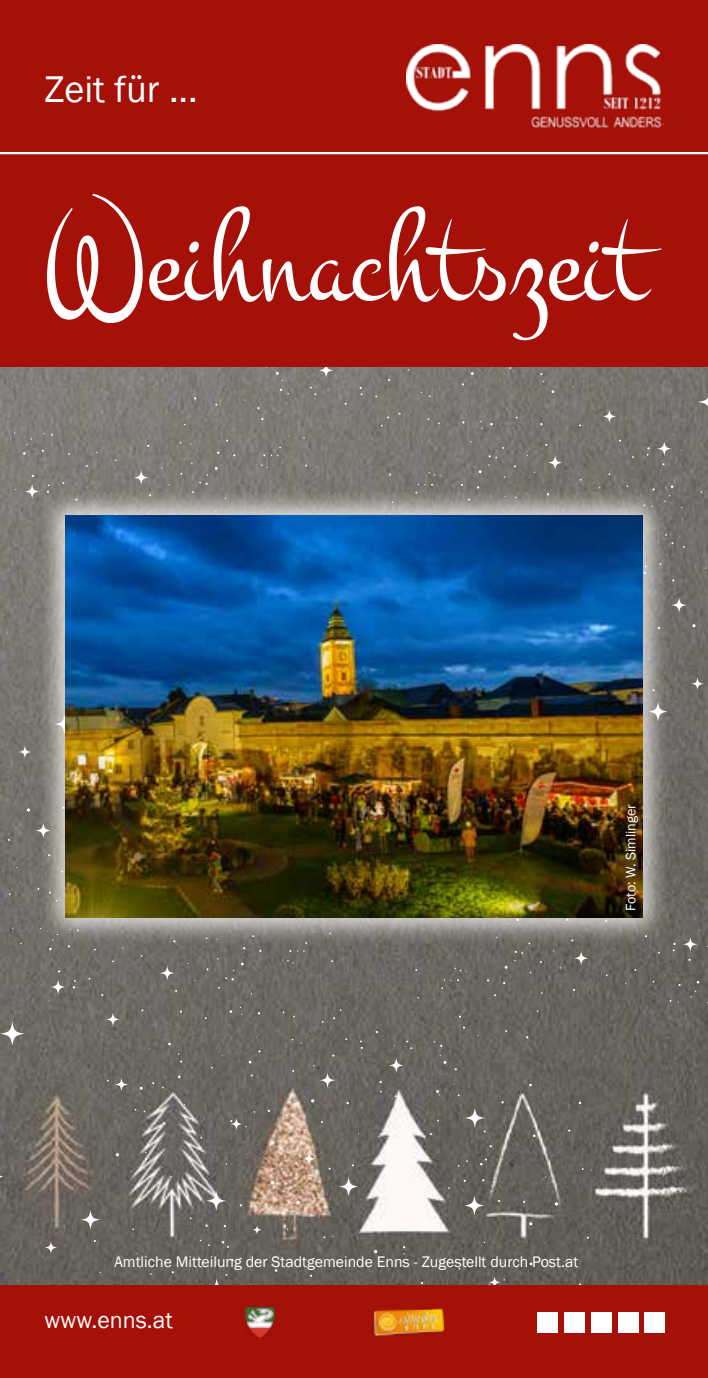
<style>
.page{position:relative;width:708px;height:1378px;background:#fff}
.page>*{position:absolute;margin:0;border:0;box-sizing:border-box;transform-origin:0 0}
.t1{font:134.78px "Montez";color:#fff;scale:.9 1}
.t2{font:38.25px "Franklin Gothic";color:#fff}
.t3{font:23.85px "Franklin Gothic";color:#fff}
.t4{font:15.75px "Franklin Gothic";color:#fff}
.t5{font:14.17px "Franklin Gothic";color:#fff}
</style>
<div class="page">
<img style="left:0;top:367px;width:708px;height:918px">
<svg style="left:280px;top:389px;width:9px;height:5px"></svg>
<svg style="left:360px;top:387px;width:2px;height:8px"></svg>
<svg style="left:310px;top:387px;width:6px;height:8px"></svg>
<svg style="left:276px;top:372px;width:7px;height:9px"></svg>
<svg style="left:319px;top:363px;width:14px;height:15px"></svg>
<svg style="left:256px;top:464px;width:12px;height:4px"></svg>
<svg style="left:26px;top:438px;width:6px;height:7px"></svg>
<svg style="left:199px;top:482px;width:9px;height:3px"></svg>
<svg style="left:25px;top:484px;width:14px;height:15px"></svg>
<svg style="left:19px;top:745px;width:12px;height:13px"></svg>
<svg style="left:134px;top:470px;width:14px;height:15px"></svg>
<svg style="left:297px;top:1200px;width:3px;height:4px"></svg>
<svg style="left:297px;top:950px;width:8px;height:2px"></svg>
<svg style="left:282px;top:959px;width:12px;height:4px"></svg>
<svg style="left:73px;top:980px;width:3px;height:8px"></svg>
<svg style="left:225px;top:977px;width:9px;height:3px"></svg>
<svg style="left:240px;top:1007px;width:2px;height:8px"></svg>
<svg style="left:145px;top:1152px;width:2px;height:8px"></svg>
<svg style="left:222px;top:1241px;width:7px;height:7px"></svg>
<svg style="left:206px;top:1190px;width:20px;height:21px"></svg>
<svg style="left:115px;top:1078px;width:13px;height:13px"></svg>
<svg style="left:51px;top:979px;width:14px;height:15px"></svg>
<svg style="left:45px;top:1241px;width:12px;height:13px"></svg>
<svg style="left:0;top:1172px;width:4px;height:9px"></svg>
<svg style="left:160px;top:966px;width:14px;height:14px"></svg>
<svg style="left:0;top:1021px;width:25px;height:25px"></svg>
<svg style="left:207px;top:1278px;width:20px;height:20px"></svg>
<svg style="left:230px;top:1118px;width:12px;height:12px"></svg>
<svg style="left:106px;top:1012px;width:14px;height:14px"></svg>
<svg style="left:81px;top:1210px;width:19px;height:19px"></svg>
<svg style="left:434px;top:1041px;width:8px;height:6px"></svg>
<svg style="left:360px;top:1040px;width:3px;height:9px"></svg>
<svg style="left:406px;top:1040px;width:6px;height:9px"></svg>
<svg style="left:403px;top:1246px;width:2px;height:8px"></svg>
<svg style="left:440px;top:1055px;width:6px;height:9px"></svg>
<svg style="left:480px;top:1158px;width:7px;height:7px"></svg>
<svg style="left:436px;top:1090px;width:4px;height:5px"></svg>
<svg style="left:464px;top:1195px;width:20px;height:20px"></svg>
<svg style="left:303px;top:1152px;width:12px;height:13px"></svg>
<svg style="left:320px;top:1072px;width:15px;height:16px"></svg>
<svg style="left:252px;top:1225px;width:10px;height:9px"></svg>
<svg style="left:465px;top:1108px;width:20px;height:20px"></svg>
<svg style="left:489px;top:1276px;width:12px;height:12px"></svg>
<svg style="left:339px;top:1177px;width:19px;height:19px"></svg>
<svg style="left:389px;top:1058px;width:15px;height:14px"></svg>
<svg style="left:692px;top:624px;width:4px;height:3px"></svg>
<svg style="left:444px;top:979px;width:7px;height:2px"></svg>
<svg style="left:455px;top:967px;width:12px;height:5px"></svg>
<svg style="left:690px;top:990px;width:6px;height:7px"></svg>
<svg style="left:673px;top:943px;width:3px;height:8px"></svg>
<svg style="left:515px;top:951px;width:8px;height:3px"></svg>
<svg style="left:683px;top:937px;width:15px;height:14px"></svg>
<svg style="left:691px;top:677px;width:13px;height:13px"></svg>
<svg style="left:671px;top:597px;width:16px;height:16px"></svg>
<svg style="left:574px;top:951px;width:14px;height:14px"></svg>
<svg style="left:429px;top:472px;width:12px;height:4px"></svg>
<svg style="left:647px;top:447px;width:3px;height:9px"></svg>
<svg style="left:489px;top:455px;width:8px;height:3px"></svg>
<svg style="left:657px;top:441px;width:15px;height:15px"></svg>
<svg style="left:548px;top:455px;width:14px;height:15px"></svg>
<svg style="left:698px;top:390px;width:10px;height:24px"></svg>
<svg style="left:603px;top:409px;width:13px;height:14px"></svg>
<div style="left:0;top:0;width:708px;height:367px;background:#a51008"></div>
<img style="left:407px;top:45px;width:256px;height:83px">
<hr style="left:0;top:152px;width:708px;height:2px;background:#fff">
<div style="left:0;top:1285px;width:708px;height:93px;background:#a51008"></div>
<div style="left:645px;top:1312px;width:20px;height:20px;background:#fff"></div>
<div style="left:618px;top:1312px;width:20px;height:20px;background:#fff"></div>
<div style="left:591px;top:1312px;width:20px;height:20px;background:#fff"></div>
<div style="left:564px;top:1312px;width:21px;height:20px;background:#fff"></div>
<div style="left:538px;top:1312px;width:20px;height:20px;background:#fff"></div>
<img style="left:373px;top:1308px;width:72px;height:27px">
<img style="left:245px;top:1307px;width:29px;height:31px">
<div style="left:37px;top:487px;width:634px;height:459px;background:#fff;opacity:.75"></div>
<img style="left:66px;top:515px;width:576px;height:402px">
<h2 class="t2" style="left:45px;top:66px;width:155px">Zeit für ...</h2>
<h1 class="t1" style="left:43px;top:178px;width:671px">Weihnachtszeit</h1>
<p class="t5" style="left:622px;top:910px;width:108px;rotate:-90deg">Foto: W. Simlinger</p>
<p class="t4" style="left:115px;top:1252px;width:465px">Amtliche Mitteilung der Stadtgemeinde Enns - Zugestellt durch Post.at</p>
<h3 class="t3" style="left:45px;top:1305px;width:130px">www.enns.at</h3>
</div>
